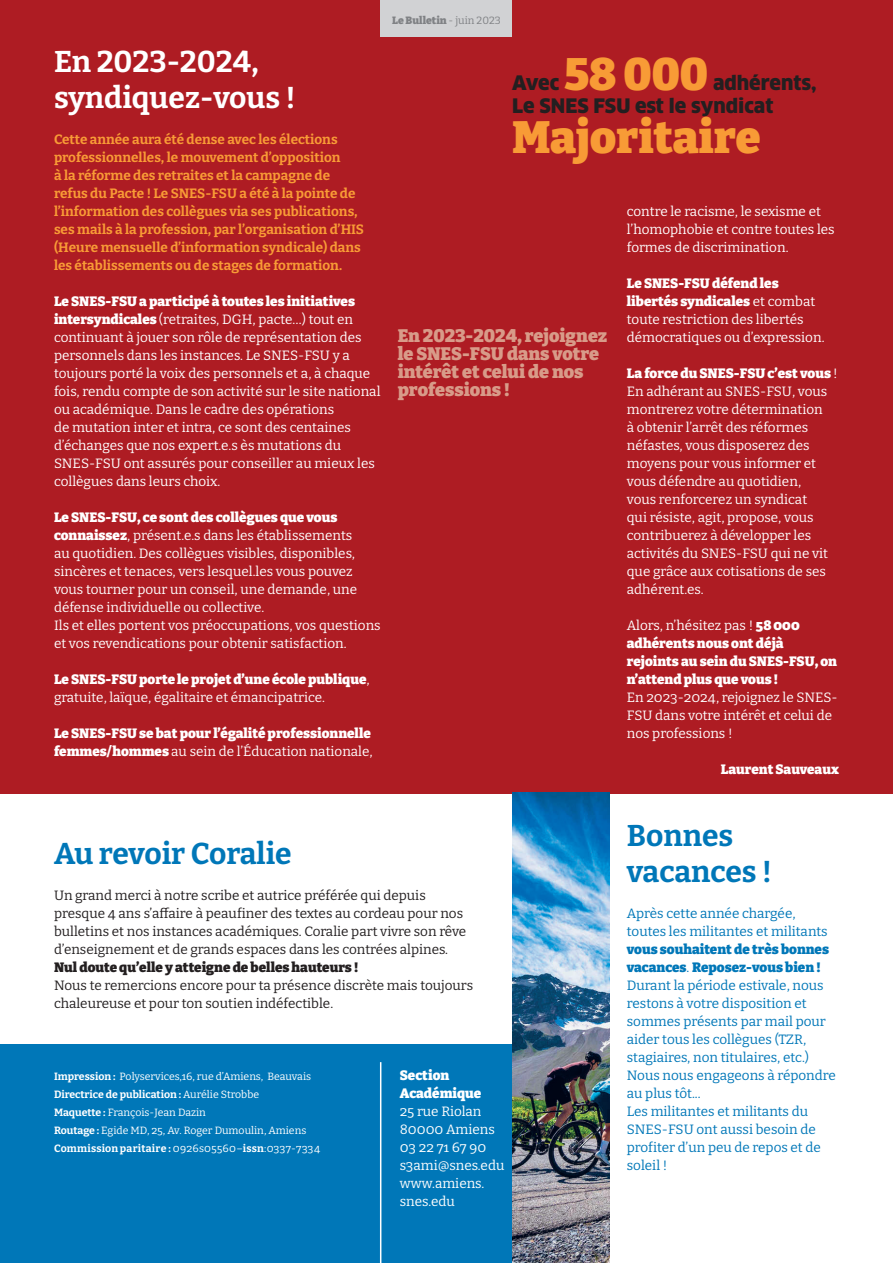
<style>
.page{position:relative;width:893px;height:1263px;background:#fff}
.page>*{position:absolute;margin:0;border:0;box-sizing:border-box;transform-origin:0 0}
.t1{font:900 45px "Bitter";color:#f89b36}
.t2{font:700 30px/36px "Bitter";color:#0077b8}
.t3{font:700 30px/36px "Bitter";color:#fff}
.t4{font:900 19.5px/22.5px "Clan OT";color:#231f20}
.t5{font:900 18px/18px "Bitter";color:#d89b89}
.t6{font:13.5px/18px "Bitter";color:#fff}
.t7{font:13.5px/18px "Bitter";color:#0077b8}
.t8{font:700 13.5px/18px "Bitter";color:#f89b36}
.t9{font:13.5px/18px "Bitter";color:#231f20}
.t10{font:900 13.5px/18px "Bitter";color:#fff}
.t11{font:900 13.5px "Bitter";color:#231f20}
.t12{font:10.5px/18px "Bitter";color:#fff}
.t13{font:900 10.5px "Bitter";color:#808285}
.s1{font-weight:900}
.s2{font-weight:400}
.s3{font-weight:700}
</style>
<div class="page">
<div style="left:0;top:1044px;width:610px;height:219px;background:#0077b8"></div>
<div style="left:0;top:0;width:893px;height:793px;background:#ae1c23"></div>
<img style="left:512px;top:793px;width:98px;height:470px">
<hr style="left:380px;top:1062px;width:1px;height:201px;background:#fff">
<div style="left:381px;top:0;width:131px;height:36px;background:#d1d2d4"></div>
<h2 class="t3" style="left:54px;top:43px;width:243px">En 2023-2024, syndiquez-vous !</h2>
<p class="t8" style="left:54px;top:130px;width:312px">Cette année aura été dense avec les élections professionnelles, le mouvement d’opposition<br>à la réforme des retraites et la campagne de refus du Pacte ! Le SNES-FSU a été à la pointe de l’information des collègues via ses publications, ses mails à la profession, par l’organisation d’HIS (Heure mensuelle d’information syndicale) dans les établissements ou de stages de formation.</p>
<p class="t6" style="left:54px;top:292px;width:328px"><span class="s1">Le SNES-FSU a participé à toutes les initiatives intersyndicales</span> (retraites, DGH, pacte…) tout en continuant à jouer son rôle de représentation des personnels dans les instances. Le SNES-FSU y a toujours porté la voix des personnels et a, à chaque fois, rendu compte de son activité sur le site national ou académique. Dans le cadre des opérations<br>de mutation inter et intra, ce sont des centaines d’échanges que nos expert.e.s ès mutations du SNES-FSU ont assurés pour conseiller au mieux les collègues dans leurs choix.</p>
<p class="t6" style="left:54px;top:508px;width:328px"><span class="s1">Le SNES-FSU, ce sont des collègues que vous connaissez</span>, présent.e.s dans les établissements<br>au quotidien. Des collègues visibles, disponibles, sincères et tenaces, vers lesquel.les vous pouvez vous tourner pour un conseil, une demande, une défense individuelle ou collective.<br>Ils et elles portent vos préoccupations, vos questions et vos revendications pour obtenir satisfaction.</p>
<p class="t6" style="left:54px;top:670px;width:317px"><span class="s1">Le SNES-FSU porte le projet d’une école publique</span>, gratuite, laïque, égalitaire et émancipatrice.</p>
<p class="t10" style="left:54px;top:724px;width:320px">Le SNES-FSU se bat pour l’égalité professionnelle femmes/hommes <span class="s2">au sein de l’Éducation nationale,</span></p>
<p class="t13" style="left:392px;top:13px;width:110px">Le Bulletin <span class="s2">- juin 2023</span></p>
<h1 class="t1" style="left:564px;top:46px;width:146px">58 000</h1>
<h3 class="t4" style="left:512px;top:72px;width:306px;text-indent:201px">adhérents,<br>Le SNES FSU est le syndicat</h3>
<h1 class="t1" style="left:512px;top:109px;width:250px">Majoritaire</h1>
<h3 class="t4" style="left:512px;top:72px;width:48px">Avec</h3>
<h3 class="t5" style="left:398px;top:326px;width:211px">En 2023-2024, rejoignez le SNES-FSU dans votre intérêt et celui de nos professions !</h3>
<p class="t6" style="left:627px;top:202px;width:209px">contre le racisme, le sexisme et l’homophobie et contre toutes les formes de discrimination.</p>
<p class="t6" style="left:627px;top:274px;width:199px"><span class="s1">Le SNES-FSU défend les libertés syndicales</span> et combat toute restriction des libertés démocratiques ou d’expression.</p>
<p class="t6" style="left:627px;top:364px;width:212px"><span class="s1">La force du SNES-FSU c’est vous</span> !<br>En adhérant au SNES-FSU, vous montrerez votre détermination<br>à obtenir l’arrêt des réformes néfastes, vous disposerez des moyens pour vous informer et vous défendre au quotidien,<br>vous renforcerez un syndicat<br>qui résiste, agit, propose, vous contribuerez à développer les activités du SNES-FSU qui ne vit que grâce aux cotisations de ses adhérent.es.</p>
<p class="t10" style="left:627px;top:616px;width:212px"><span class="s2">Alors, n’hésitez pas !</span> 58 000 adhérents nous ont déjà rejoints au sein du SNES-FSU, on n’attend plus que vous !</p>
<p class="t6" style="left:627px;top:688px;width:212px">En 2023-2024, rejoignez le SNES-<br>FSU dans votre intérêt et celui de nos professions !</p>
<p class="t10" style="left:721px;top:760px;width:120px">Laurent Sauveaux</p>
<h2 class="t2" style="left:54px;top:835px;width:239px">Au revoir Coralie</h2>
<p class="t9" style="left:54px;top:886px;width:414px">Un grand merci à notre scribe et autrice préférée qui depuis presque 4 ans s’affaire à peaufiner des textes au cordeau pour nos bulletins et nos instances académiques. Coralie part vivre son rêve d’enseignement et de grands espaces dans les contrées alpines.</p>
<p class="t11" style="left:54px;top:959px;width:306px">Nul doute qu’elle y atteigne de belles hauteurs !</p>
<p class="t9" style="left:54px;top:976px;width:421px">Nous te remercions encore pour ta présence discrète mais toujours chaleureuse et pour ton soutien indéfectible.</p>
<p class="t12" style="left:54px;top:1067px;width:268px"><span class="s3">Impression :</span> Polyservices,16, rue d’Amiens, Beauvais <span class="s3">Directrice de publication :</span> Aurélie Strobbe<br><span class="s3">Maquette :</span> François-Jean Dazin<br><span class="s3">Routage :</span> Egide MD, 25, Av. Roger Dumoulin, Amiens <span class="s3">Commission paritaire :</span> 0926s05560–<span class="s3">issn</span>:0337-7334</p>
<p class="t10" style="left:400px;top:1066px;width:83px">Section<br>Académique</p>
<p class="t6" style="left:400px;top:1102px;width:106px">25 rue Riolan<br>80000 Amiens<br>03 22 71 67 90 s3ami@snes.edu www.amiens. snes.edu</p>
<h2 class="t2" style="left:627px;top:817px;width:146px">Bonnes vacances !</h2>
<p class="t7" style="left:627px;top:904px;width:202px">Après cette année chargée, toutes les militantes et militants</p>
<p class="t7" style="left:627px;top:940px;width:211px"><span class="s1">vous souhaitent de très bonnes vacances</span>. <span class="s1">Reposez-vous bien !<br></span>Durant la période estivale, nous restons à votre disposition et sommes présents par mail pour aider tous les collègues (TZR, stagiaires, non titulaires, etc.)<br>Nous nous engageons à répondre au plus tôt...<br>Les militantes et militants du<br>SNES-FSU ont aussi besoin de profiter d’un peu de repos et de soleil !</p>
</div>
